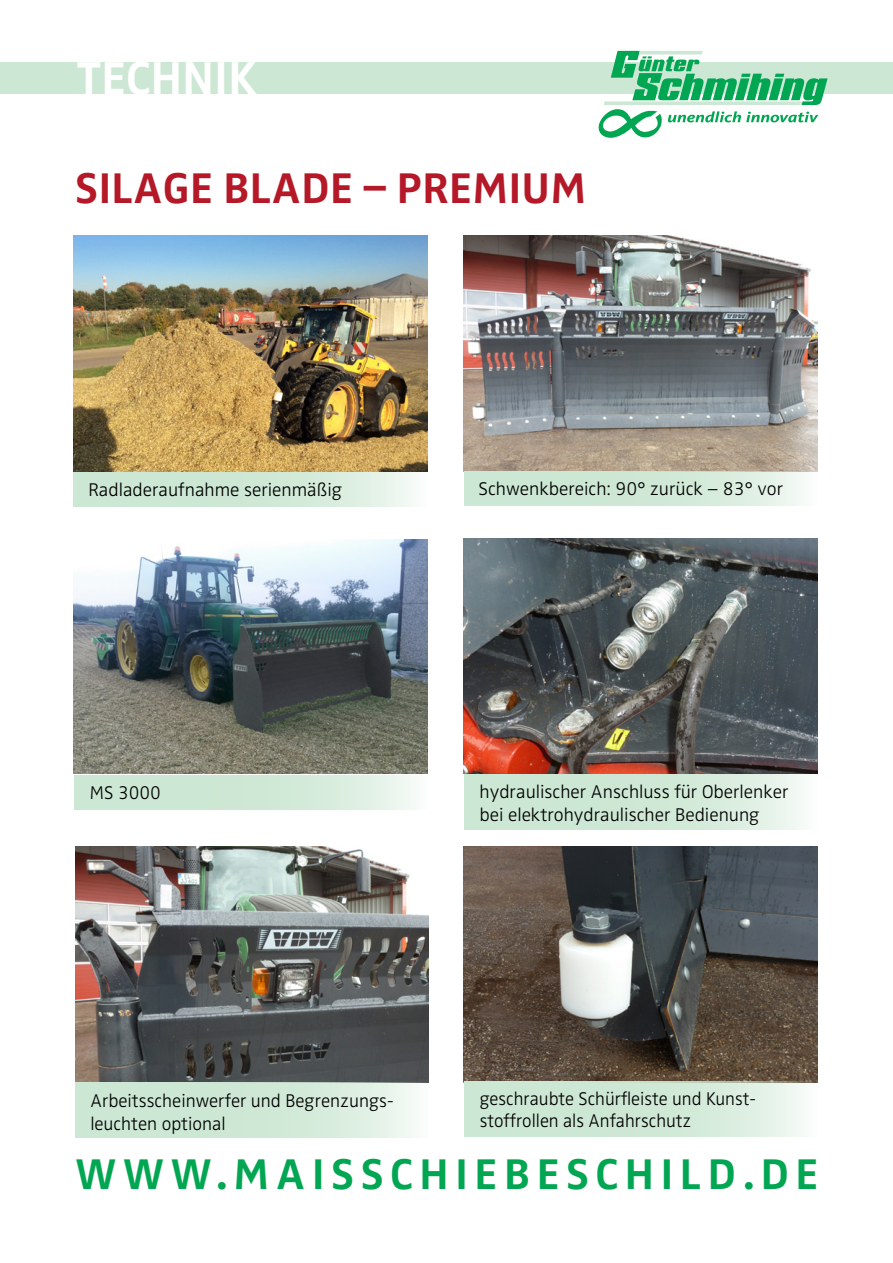
<style>
.page{position:relative;width:893px;height:1263px;background:#fff}
.page>*{position:absolute;margin:0;border:0;box-sizing:border-box;transform-origin:0 0}
.t1{font:700 47.7px "Zwo OT";letter-spacing:.01em;color:#fff}
.t2{font:700 44.4px "Zwo OT";letter-spacing:.15em;color:#00a651}
.t3{font:700 44.4px "Zwo OT";letter-spacing:.01em;color:#b51827}
.t4{font:300 19.05px/23.2px "Zwo OT";color:#000}
.t5{font:300 19.05px/22.2px "Zwo OT";color:#000;scale:.96 1}
</style>
<div class="page">
<div style="left:0;top:62px;width:893px;height:32px;background:#cce7d3"></div>
<svg style="left:598px;top:51px;width:230px;height:87px"></svg>
<img style="left:464px;top:235px;width:353px;height:236px">
<img style="left:464px;top:538px;width:353px;height:236px">
<svg style="left:464px;top:471px;width:353px;height:35px;background:#d4eada"></svg>
<svg style="left:464px;top:774px;width:339px;height:56px;background:#d3ead9"></svg>
<img style="left:75px;top:846px;width:354px;height:236px">
<svg style="left:75px;top:1082px;width:354px;height:56px;background:#d4eada"></svg>
<img style="left:464px;top:846px;width:353px;height:234px">
<svg style="left:464px;top:1080px;width:353px;height:56px;background:#d1e7d6"></svg>
<img style="left:74px;top:540px;width:354px;height:234px">
<svg style="left:74px;top:775px;width:339px;height:34px;background:#d3ead9"></svg>
<img style="left:74px;top:235px;width:354px;height:237px">
<svg style="left:73px;top:472px;width:340px;height:35px;background:#d3ead9"></svg>
<h1 class="t1" style="left:77px;top:50px;width:182px">TECHNIK</h1>
<h2 class="t3" style="left:75px;top:162px;width:513px">SILAGE BLADE – PREMIUM</h2>
<p class="t4" style="left:88px;top:479px;width:255px">Radladeraufnahme serienmäßig</p>
<p class="t4" style="left:479px;top:478px;width:306px">Schwenkbereich: 90° zurück – 83° vor</p>
<p class="t4" style="left:90px;top:782px;width:73px">MS 3000</p>
<p class="t4" style="left:480px;top:780px;width:310px">hydraulischer Anschluss für Oberlenker bei elektrohydraulischer Bedienung</p>
<p class="t4" style="left:90px;top:1089px;width:305px">Arbeitsscheinwerfer und Begrenzungs&shy;leuchten optional</p>
<p class="t5" style="left:480px;top:1088px;width:289px">geschraubte Schürfleiste und Kunst&shy;stoffrollen als Anfahrschutz</p>
<h2 class="t2" style="left:76px;top:1148px;width:228px">WWW.MAISS</h2>
<h2 class="t2" style="left:391px;top:1148px;width:92px">CHIEBES</h2>
<h2 class="t2" style="left:596px;top:1148px;width:90px">CHILD</h2>
<h2 class="t2" style="left:743px;top:1148px;width:45px">.DE</h2>
</div>
